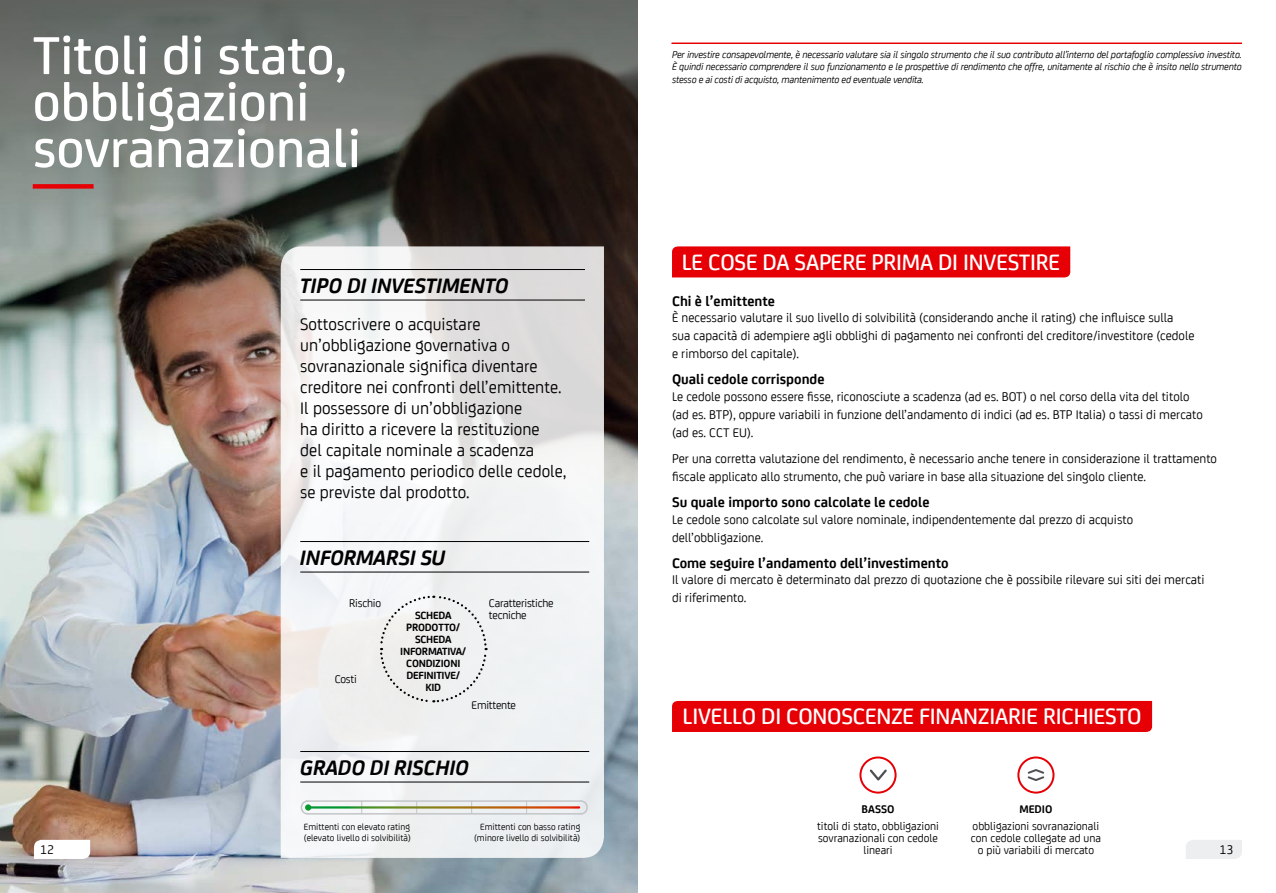
<style>
.page{position:relative;width:1276px;height:893px;background:#fff}
.page>*{position:absolute;margin:0;border:0;box-sizing:border-box;transform-origin:0 0}
.t1{font:500 57px/46.5px "Uni Credit";color:#fff}
.t2{font:500 24px "Uni Credit";letter-spacing:-.01em;color:#fff}
.t3{font:italic 700 22.5px "Uni Credit";letter-spacing:-.01em;color:#000}
.t4{font:18px/21px "Uni Credit";color:#000}
.t5{font:700 15px "Uni Credit";color:#000}
.t6{font:15px "Uni Credit";color:#000}
.t7{font:13.5px/18px "Uni Credit";color:#000}
.t8{font:12px/12px "Uni Credit";color:#000;text-align:center}
.t9{font:12px/12px "Uni Credit";letter-spacing:-.02em;color:#000}
.t10{font:700 11.85px "Uni Credit";color:#000}
.t11{font:700 11.25px/12px "Uni Credit";letter-spacing:-.02em;color:#000;text-align:center}
.t12{font:italic 10.5px/12.8px "Uni Credit";letter-spacing:-.02em;color:#000;text-align:justify}
.t13{font:9.75px/10.5px "Uni Credit";color:#000;text-align:right}
</style>
<div class="page">
<img style="left:0;top:723px;width:638px;height:170px">
<img style="left:0;top:0;width:638px;height:723px">
<div style="left:859px;top:756px;width:37px;height:38px;border:2px solid #e60005;border-radius:50%"></div>
<svg style="left:869px;top:769px;width:18px;height:12px"></svg>
<div style="left:1017px;top:756px;width:37px;height:38px;border:2px solid #e60005;border-radius:50%"></div>
<svg style="left:1027px;top:769px;width:18px;height:12px"></svg>
<hr style="left:671px;top:43px;width:571px;height:1px;background:#e60005">
<div style="left:672px;top:246px;width:398px;height:31px;background:#e60005"></div>
<div style="left:672px;top:701px;width:480px;height:31px;background:#e60005"></div>
<svg style="left:281px;top:246px;width:323px;height:612px;fill:#f0f2f3"></svg>
<div style="left:33px;top:184px;width:61px;height:5px;background:#e60005"></div>
<hr style="left:300px;top:269px;width:285px;height:1px;background:#000">
<hr style="left:300px;top:300px;width:285px;height:1px;background:#000">
<svg style="left:379px;top:594px;width:109px;height:110px"></svg>
<hr style="left:300px;top:541px;width:289px;height:1px;background:#000">
<hr style="left:300px;top:572px;width:289px;height:1px;background:#000">
<hr style="left:300px;top:751px;width:289px;height:1px;background:#000">
<hr style="left:300px;top:782px;width:289px;height:1px;background:#000">
<div style="left:305px;top:804px;width:6px;height:7px;background:#0e9a2b;border-radius:50%"></div>
<hr style="left:308px;top:806px;width:271px;height:3px;background:#fff">
<div style="left:301px;top:800px;width:287px;height:15px;border:2px solid #c3c5c8;border-radius:6px"></div>
<svg style="left:1186px;top:840px;width:56px;height:19px"></svg>
<svg style="left:34px;top:840px;width:56px;height:19px"></svg>
<h1 class="t1" style="left:33px;top:28px;width:330px">Titoli di stato, obbligazioni sovranazionali</h1>
<h3 class="t3" style="left:300px;top:269px;width:210px">TIPO DI INVESTIMENTO</h3>
<p class="t4" style="left:300px;top:312px;width:268px">Sottoscrivere o acquistare un’obbligazione governativa o sovranazionale significa diventare creditore nei confronti dell’emittente.<br>Il possessore di un’obbligazione<br>ha diritto a ricevere la restituzione<br>del capitale nominale a scadenza<br>e il pagamento periodico delle cedole, se previste dal prodotto.</p>
<h3 class="t3" style="left:300px;top:541px;width:147px">INFORMARSI SU</h3>
<p class="t9" style="left:349px;top:596px;width:33px">Rischio</p>
<p class="t8" style="left:335px;top:672px;width:24px">Costi</p>
<p class="t11" style="left:400px;top:608px;width:68px">SCHEDA<br>PRODOTTO/<br>SCHEDA<br>INFORMATIVA/<br>CONDIZIONI<br>DEFINITIVE/<br>KID</p>
<p class="t9" style="left:489px;top:596px;width:66px">Caratteristiche tecniche</p>
<p class="t9" style="left:471px;top:698px;width:46px">Emittente</p>
<h3 class="t3" style="left:300px;top:751px;width:171px">GRADO DI RISCHIO</h3>
<p class="t12" style="left:672px;top:47px;width:571px">Per investire consapevolmente, è necessario valutare sia il singolo strumento che il suo contributo all’interno del portafoglio complessivo investito.<br>È quindi necessario comprendere il suo funzionamento e le prospettive di rendimento che offre, unitamente al rischio che è insito nello strumento stesso e ai costi di acquisto, mantenimento ed eventuale vendita.</p>
<h2 class="t2" style="left:682px;top:244px;width:380px">LE COSE DA SAPERE PRIMA DI INVESTIRE</h2>
<p class="t5" style="left:672px;top:289px;width:104px">Chi è l’emittente</p>
<p class="t7" style="left:672px;top:308px;width:524px">È necessario valutare il suo livello di solvibilità (considerando anche il rating) che influisce sulla sua capacità di adempiere agli obblighi di pagamento nei confronti del creditore/investitore (cedole e rimborso del capitale).</p>
<p class="t5" style="left:672px;top:368px;width:154px">Quali cedole corrisponde</p>
<p class="t7" style="left:672px;top:386px;width:532px">Le cedole possono essere fisse, riconosciute a scadenza (ad es. BOT) o nel corso della vita del titolo (ad es. BTP), oppure variabili in funzione dell’andamento di indici (ad es. BTP Italia) o tassi di mercato (ad es. CCT EU).</p>
<p class="t7" style="left:672px;top:449px;width:546px">Per una corretta valutazione del rendimento, è necessario anche tenere in considerazione il trattamento fiscale applicato allo strumento, che può variare in base alla situazione del singolo cliente.</p>
<p class="t5" style="left:672px;top:491px;width:259px">Su quale importo sono calcolate le cedole</p>
<p class="t7" style="left:672px;top:509px;width:462px">Le cedole sono calcolate sul valore nominale, indipendentemente dal prezzo di acquisto dell’obbligazione.</p>
<p class="t5" style="left:672px;top:552px;width:278px">Come seguire l’andamento dell’investimento</p>
<p class="t7" style="left:672px;top:570px;width:534px">Il valore di mercato è determinato dal prezzo di quotazione che è possibile rilevare sui siti dei mercati di riferimento.</p>
<h2 class="t2" style="left:682px;top:699px;width:460px">LIVELLO DI CONOSCENZE FINANZIARIE RICHIESTO</h2>
<p class="t10" style="left:861px;top:800px;width:35px">BASSO</p>
<p class="t8" style="left:817px;top:820px;width:123px">titoli di stato, obbligazioni sovranazionali con cedole lineari</p>
<p class="t10" style="left:1019px;top:800px;width:35px">MEDIO</p>
<p class="t8" style="left:971px;top:820px;width:132px">obbligazioni sovranazionali con cedole collegate ad una o più variabili di mercato</p>
<p class="t13" style="left:304px;top:821px;width:108px;text-align:left">Emittenti con elevato rating (elevato livello di solvibilità)</p>
<p class="t13" style="left:474px;top:821px;width:108px">Emittenti con basso rating (minore livello di solvibilità)</p>
<p class="t7" style="left:40px;top:839px;width:16px">12</p>
<p class="t7" style="left:1219px;top:839px;width:16px">13</p>
<p class="t6" style="left:40px;top:839px;width:17px">12</p>
<p class="t6" style="left:1217px;top:839px;width:17px">13</p>
</div>
